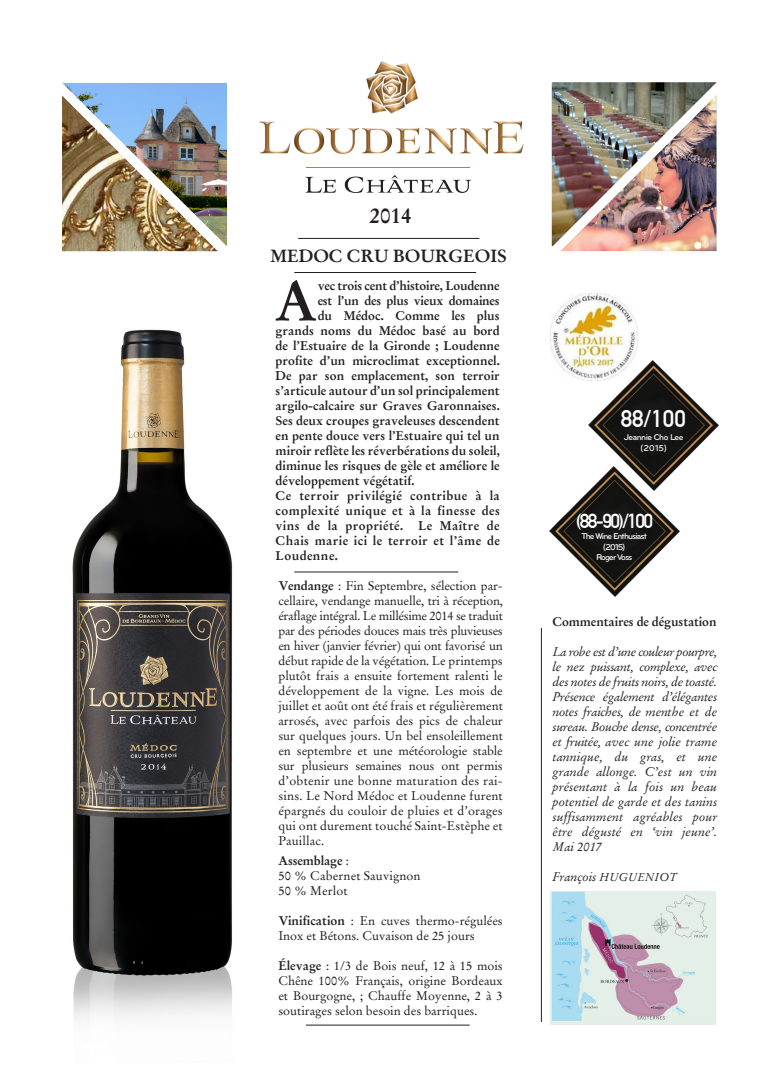
<style>
.page{position:relative;width:780px;height:1088px;background:#fff}
.page>*{position:absolute;margin:0;border:0;box-sizing:border-box;transform-origin:0 0}
.t1{font:700 55.38px "Stempel Garamond";color:#231f20}
.t2{font:700 23.75px "DIN Alternate";color:#fff}
.t3{font:700 21.25px "Stempel Garamond";color:#231f20}
.t4{font:700 20px "DIN Alternate";letter-spacing:-.08em;color:#fff}
.t5{font:700 17.5px "Stempel Garamond";color:#231f20}
.t6{font:12.5px/15px "Stempel Garamond";color:#231f20;text-align:justify}
.t7{font:700 12.5px/15px "Stempel Garamond";color:#231f20;text-align:justify}
.t8{font:italic 12.5px/15px "Stempel Garamond";color:#231f20;text-align:justify}
.t9{font:700 12.5px "Stempel Garamond";letter-spacing:-.02em;color:#231f20}
.t10{font:italic 11.25px "Stempel Garamond";color:#231f20}
.t11{font:500 8.75px "Bryant";letter-spacing:-.1em;color:#fff}
.t12{font:500 8.75px "Bryant";letter-spacing:-.06em;color:#fff}
.s1{font-weight:700}
.s2{font-weight:400}
.s3{font-size:12.5px}
</style>
<div class="page">
<img style="left:550px;top:891px;width:165px;height:133px">
<hr style="left:541px;top:628px;width:1px;height:394px;background:#231f20">
<img style="left:62px;top:246px;width:156px;height:5px">
<img style="left:561px;top:246px;width:155px;height:5px">
<hr style="left:298px;top:238px;width:181px;height:1px;background:#231f20">
<hr style="left:294px;top:272px;width:182px;height:1px;background:#231f20">
<img style="left:259px;top:61px;width:265px;height:120px">
<svg style="left:305px;top:177px;width:31px;height:16px"></svg>
<svg style="left:345px;top:175px;width:126px;height:18px"></svg>
<hr style="left:306px;top:167px;width:163px;height:1px;background:#ba8709">
<hr style="left:294px;top:572px;width:164px;height:1px;background:#231f20">
<hr style="left:306px;top:1025px;width:163px;height:1px;background:#231f20">
<img style="left:551px;top:82px;width:165px;height:164px">
<img style="left:72px;top:329px;width:161px;height:691px">
<img style="left:550px;top:294px;width:87px;height:86px">
<img style="left:549px;top:490px;width:130px;height:106px">
<img style="left:588px;top:361px;width:130px;height:129px">
<img style="left:62px;top:83px;width:165px;height:163px">
<p class="t3" style="left:369px;top:202px;width:44px">2014</p>
<p class="t5" style="left:270px;top:245px;width:238px">MEDOC CRU BOURGEOIS</p>
<p class="t1" style="left:274px;top:268px;width:45px">A</p>
<p class="t9" style="left:318px;top:278px;width:184px">vec trois cent d’histoire, Loudenne</p>
<p class="t9" style="left:318px;top:293px;width:184px">est l’un des plus vieux domaines</p>
<p class="t7" style="left:318px;top:309px;width:184px">du Médoc. Comme les plus</p>
<p class="t7" style="left:275px;top:324px;width:226px">grands noms du Médoc basé au bord</p>
<p class="t7" style="left:275px;top:339px;width:226px">de l’Estuaire de la Gironde ; Loudenne</p>
<p class="t7" style="left:275px;top:354px;width:226px">profite d’un microclimat exceptionnel.</p>
<p class="t7" style="left:275px;top:369px;width:226px">De par son emplacement, son terroir</p>
<p class="t7" style="left:275px;top:384px;width:226px">s’articule autour d’un sol principalement</p>
<p class="t7" style="left:275px;top:399px;width:226px">argilo-calcaire sur Graves Garonnaises.</p>
<p class="t7" style="left:275px;top:414px;width:226px">Ses deux croupes graveleuses descendent</p>
<p class="t7" style="left:275px;top:429px;width:226px">en pente douce vers l’Estuaire qui tel un</p>
<p class="t7" style="left:275px;top:444px;width:226px">miroir reflète les réverbérations du soleil,</p>
<p class="t7" style="left:275px;top:459px;width:226px">diminue les risques de gèle et améliore le</p>
<p class="t7" style="left:275px;top:474px;width:140px">développement végétatif.</p>
<p class="t7" style="left:275px;top:489px;width:226px">Ce terroir privilégié contribue à la complexité unique et à la finesse des vins de la propriété. Le Maître de Chais marie ici le terroir et l’âme de Loudenne.</p>
<p class="t6" style="left:278px;top:579px;width:226px"><span class="s1">Vendange</span> : Fin Septembre, sélection par&shy;cellaire, vendange manuelle, tri à réception, éraflage intégral. Le millésime 2014 se traduit par des périodes douces mais très pluvieuses en hiver (janvier février) qui ont favorisé un début rapide de la végétation. Le printemps plutôt frais a ensuite fortement ralenti le développement de la vigne. Les mois de juillet et août ont été frais et régulièrement arrosés, avec parfois des pics de chaleur sur quelques jours. Un bel ensoleillement en septembre et une météorologie stable sur plusieurs semaines nous ont permis d’obtenir une bonne maturation des rai&shy;sins. Le Nord Médoc et Loudenne furent épargnés du couloir de pluies et d’orages qui ont durement touché Saint-Estèphe et Pauillac.</p>
<p class="t7" style="left:278px;top:853px;width:72px">Assemblage <span class="s2">:</span></p>
<p class="t6" style="left:278px;top:869px;width:144px">50 % Cabernet Sauvignon</p>
<p class="t6" style="left:278px;top:884px;width:71px">50 % Merlot</p>
<p class="t6" style="left:278px;top:914px;width:226px"><span class="s1">Vinification</span> : En cuves thermo-régulées<br>Inox et Bétons. Cuvaison de 25 jours</p>
<p class="t6" style="left:278px;top:959px;width:226px"><span class="s1">Élevage</span> : 1/3 de Bois neuf, 12 à 15 mois Chêne 100% Français, origine Bordeaux et Bourgogne, ; Chauffe Moyenne, 2 à 3 soutirages selon besoin des barriques.</p>
<p class="t2" style="left:620px;top:401px;width:66px">88/100</p>
<p class="t12" style="left:623px;top:433px;width:61px">Jeannie Cho Lee</p>
<p class="t11" style="left:640px;top:443px;width:28px">(2015)</p>
<p class="t4" style="left:576px;top:505px;width:79px">(88-90)/100</p>
<p class="t11" style="left:581px;top:531px;width:67px">The Wine Enthusiast</p>
<p class="t11" style="left:603px;top:542px;width:24px">(2015)</p>
<p class="t11" style="left:596px;top:552px;width:38px">Roger Voss</p>
<p class="t7" style="left:552px;top:615px;width:166px">Commentaires de dégustation</p>
<p class="t8" style="left:552px;top:645px;width:166px">La robe est d’une couleur pourpre, le nez puissant, complexe, avec des notes de fruits noirs, de toasté.<br>Présence également d’élégantes notes fraiches, de menthe et de sureau. Bouche dense, concentrée et fruitée, avec une jolie trame tannique, du gras, et une grande allonge. C’est un vin présentant à la fois un beau potentiel de garde et des tanins suffisamment agréables pour être dégusté en ‘vin jeune’.<br>Mai 2017</p>
<p class="t10" style="left:552px;top:871px;width:126px"><span class="s3">François</span> HUGUENIOT</p>
</div>
